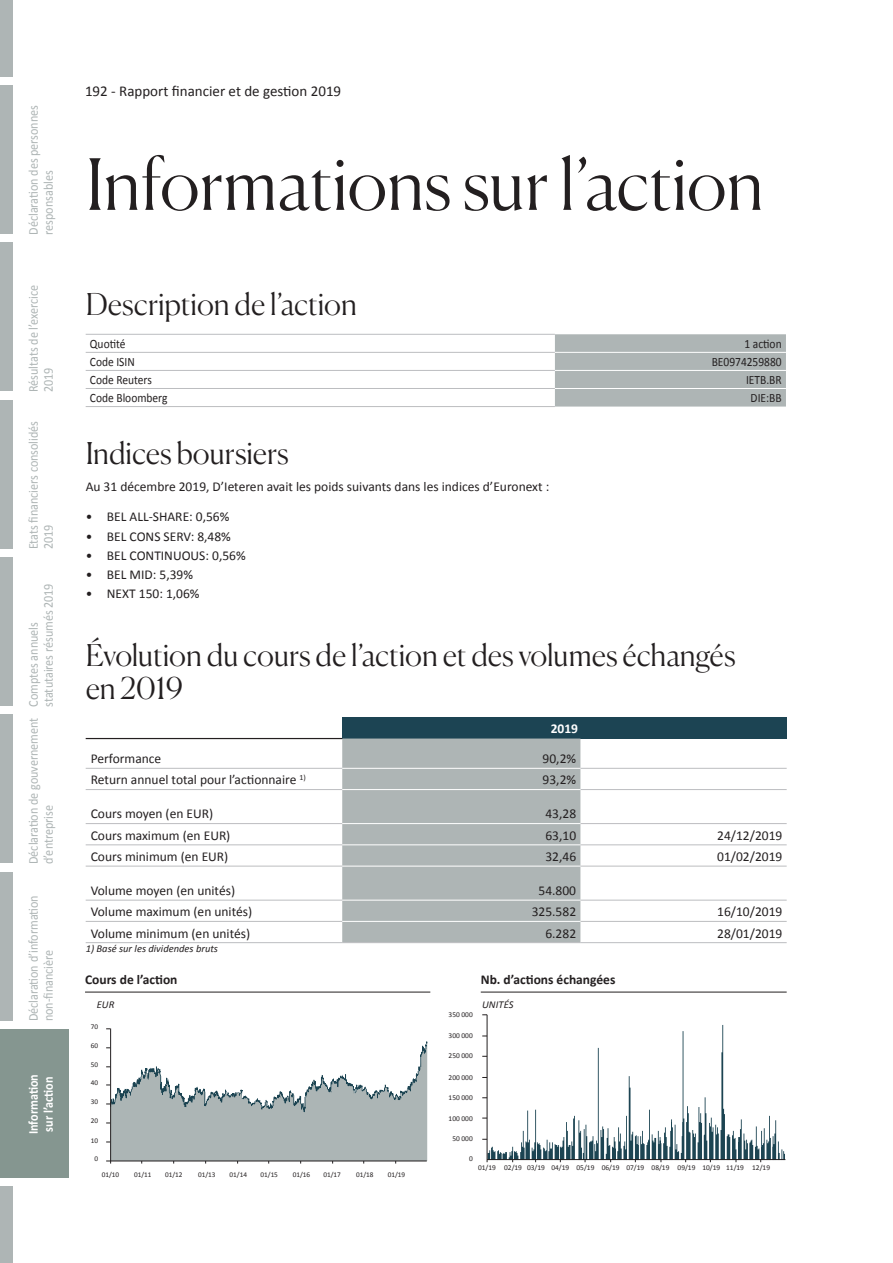
<style>
.page{position:relative;width:893px;height:1263px;background:#fff}
.page>*{position:absolute;margin:0;border:0;box-sizing:border-box;transform-origin:0 0}
.t1{font:300 70.5px "Canela";letter-spacing:-.005em;color:#231f20}
.t2{font:300 30px/33px "Canela";color:#231f20}
.t3{font:15px "Calibri";color:#231f20}
.t4{font:13.5px "Calibri";color:#231f20}
.t5{font:13.5px/15px "Calibri";letter-spacing:-.005em;color:#aeb5b5;scale:.9 1}
.t6{font:700 13.5px "Calibri";color:#231f20}
.t7{font:700 13.5px/15px "Calibri";letter-spacing:-.005em;color:#fff;scale:.9 1}
.t8{font:700 13.5px "Calibri";letter-spacing:-.005em;color:#fff}
.t9{font:12.75px "Calibri";color:#231f20;scale:.9 1}
.t10{font:italic 10.5px "Calibri";color:#231f20}
.t11{font:7.35px "Calibri";color:#231f20}
.t12{font:7.2px "Calibri";color:#231f20}
</style>
<div class="page">
<div style="left:0;top:0;width:13px;height:77px;background:#aeb5b5"></div>
<div style="left:0;top:85px;width:13px;height:149px;background:#aeb5b5"></div>
<div style="left:0;top:242px;width:13px;height:149px;background:#aeb5b5"></div>
<div style="left:0;top:400px;width:13px;height:149px;background:#aeb5b5"></div>
<div style="left:0;top:557px;width:13px;height:149px;background:#aeb5b5"></div>
<div style="left:0;top:714px;width:13px;height:149px;background:#aeb5b5"></div>
<div style="left:0;top:872px;width:13px;height:148px;background:#aeb5b5"></div>
<div style="left:0;top:1029px;width:68px;height:149px;background:#859690"></div>
<div style="left:0;top:1186px;width:13px;height:77px;background:#aeb5b5"></div>
<div style="left:555px;top:334px;width:231px;height:73px;background:#aeb5b5"></div>
<hr style="left:86px;top:334px;width:469px;height:1px;background:#bcbdc0">
<hr style="left:86px;top:352px;width:469px;height:1px;background:#bcbdc0">
<hr style="left:86px;top:370px;width:469px;height:1px;background:#bcbdc0">
<hr style="left:86px;top:388px;width:469px;height:1px;background:#bcbdc0">
<hr style="left:86px;top:406px;width:469px;height:1px;background:#bcbdc0">
<hr style="left:555px;top:352px;width:231px;height:1px;background:#fff">
<hr style="left:555px;top:370px;width:231px;height:1px;background:#fff">
<hr style="left:555px;top:388px;width:231px;height:1px;background:#fff">
<svg style="left:86px;top:737px;width:701px;height:10px"></svg>
<div style="left:342px;top:717px;width:445px;height:21px;background:#1c4453"></div>
<div style="left:342px;top:738px;width:238px;height:204px;background:#aeb5b5"></div>
<hr style="left:86px;top:768px;width:256px;height:1px;background:#bcbdc0">
<hr style="left:86px;top:823px;width:256px;height:1px;background:#bcbdc0">
<hr style="left:86px;top:844px;width:256px;height:1px;background:#bcbdc0">
<hr style="left:86px;top:866px;width:256px;height:1px;background:#bcbdc0">
<hr style="left:86px;top:900px;width:256px;height:1px;background:#bcbdc0">
<hr style="left:86px;top:921px;width:256px;height:1px;background:#bcbdc0">
<hr style="left:86px;top:942px;width:256px;height:1px;background:#bcbdc0">
<hr style="left:86px;top:789px;width:256px;height:1px;background:#bcbdc0">
<hr style="left:86px;top:738px;width:256px;height:1px;background:#231f20">
<hr style="left:580px;top:768px;width:207px;height:1px;background:#bcbdc0">
<hr style="left:580px;top:789px;width:207px;height:1px;background:#bcbdc0">
<hr style="left:580px;top:823px;width:207px;height:1px;background:#bcbdc0">
<hr style="left:580px;top:844px;width:207px;height:1px;background:#bcbdc0">
<hr style="left:580px;top:866px;width:207px;height:1px;background:#bcbdc0">
<hr style="left:342px;top:942px;width:238px;height:1px;background:#bcbdc0">
<hr style="left:580px;top:900px;width:207px;height:1px;background:#bcbdc0">
<hr style="left:580px;top:921px;width:207px;height:1px;background:#bcbdc0">
<hr style="left:580px;top:942px;width:207px;height:1px;background:#bcbdc0">
<hr style="left:342px;top:768px;width:238px;height:1px;background:#fff">
<hr style="left:342px;top:789px;width:238px;height:1px;background:#fff">
<hr style="left:342px;top:823px;width:238px;height:1px;background:#fff">
<hr style="left:342px;top:844px;width:238px;height:1px;background:#fff">
<hr style="left:342px;top:866px;width:238px;height:1px;background:#fff">
<hr style="left:342px;top:900px;width:238px;height:1px;background:#fff">
<hr style="left:342px;top:921px;width:238px;height:1px;background:#fff">
<hr style="left:481px;top:992px;width:306px;height:1px;background:#231f20">
<hr style="left:85px;top:992px;width:345px;height:1px;background:#231f20">
<hr style="left:487px;top:1015px;width:1px;height:147px;background:#231f20">
<svg style="left:482px;top:1025px;width:303px;height:137px"></svg>
<hr style="left:110px;top:1028px;width:1px;height:135px;background:#231f20">
<svg style="left:106px;top:1041px;width:321px;height:122px"></svg>
<p class="t5" style="left:26px;top:235px;width:145px;rotate:-90deg">Déclaration des personnes responsables</p>
<p class="t5" style="left:26px;top:392px;width:120px;rotate:-90deg">Résultats de l’exercice<br>2019</p>
<p class="t5" style="left:26px;top:549px;width:144px;rotate:-90deg">Etats financiers consolidés<br>2019</p>
<p class="t5" style="left:26px;top:707px;width:138px;rotate:-90deg">Comptes annuels statutaires résumés 2019</p>
<p class="t5" style="left:26px;top:864px;width:164px;rotate:-90deg">Déclaration de gouvernement d’entreprise</p>
<p class="t5" style="left:26px;top:1021px;width:142px;rotate:-90deg">Déclaration d’information non-financière</p>
<p class="t7" style="left:26px;top:1134px;width:68px;rotate:-90deg">Information sur l’action</p>
<p class="t3" style="left:85px;top:82px;width:258px">192 - Rapport financier et de gestion 2019</p>
<h1 class="t1" style="left:86px;top:129px;width:680px">Informations sur l’action</h1>
<h2 class="t2" style="left:86px;top:285px;width:273px">Description de l’action</h2>
<p class="t9" style="left:90px;top:336px;width:41px">Quotité</p>
<p class="t9" style="left:744px;top:336px;width:43px">1 action</p>
<p class="t9" style="left:90px;top:354px;width:51px">Code ISIN</p>
<p class="t9" style="left:712px;top:354px;width:79px">BE0974259880</p>
<p class="t9" style="left:90px;top:372px;width:70px">Code Reuters</p>
<p class="t9" style="left:746px;top:372px;width:41px">IETB.BR</p>
<p class="t9" style="left:90px;top:390px;width:88px">Code Bloomberg</p>
<p class="t9" style="left:751px;top:390px;width:36px">DIE:BB</p>
<h2 class="t2" style="left:86px;top:434px;width:205px">Indices boursiers</h2>
<p class="t4" style="left:86px;top:478px;width:465px">Au 31 décembre 2019, D’Ieteren avait les poids suivants dans les indices d’Euronext :</p>
<p class="t4" style="left:86px;top:508px;width:145px">• BEL ALL-SHARE: 0,56%</p>
<p class="t4" style="left:86px;top:528px;width:147px">• BEL CONS SERV: 8,48%</p>
<p class="t4" style="left:86px;top:547px;width:162px">• BEL CONTINUOUS: 0,56%</p>
<p class="t4" style="left:86px;top:566px;width:109px">• BEL MID: 5,39%</p>
<p class="t4" style="left:86px;top:585px;width:115px">• NEXT 150: 1,06%</p>
<h2 class="t2" style="left:86px;top:636px;width:651px">Évolution du cours de l’action et des volumes échangés en 2019</h2>
<p class="t8" style="left:551px;top:720px;width:29px">2019</p>
<p class="t4" style="left:91px;top:750px;width:72px">Performance</p>
<p class="t4" style="left:543px;top:750px;width:35px">90,2%</p>
<p class="t4" style="left:91px;top:771px;width:217px">Return annuel total pour l’actionnaire <sup>1)</sup></p>
<p class="t4" style="left:543px;top:771px;width:35px">93,2%</p>
<p class="t4" style="left:91px;top:805px;width:124px">Cours moyen (en EUR)</p>
<p class="t4" style="left:545px;top:805px;width:32px">43,28</p>
<p class="t4" style="left:91px;top:827px;width:141px">Cours maximum (en EUR)</p>
<p class="t4" style="left:545px;top:827px;width:32px">63,10</p>
<p class="t4" style="left:717px;top:827px;width:67px">24/12/2019</p>
<p class="t4" style="left:91px;top:848px;width:139px">Cours minimum (en EUR)</p>
<p class="t4" style="left:545px;top:848px;width:32px">32,46</p>
<p class="t4" style="left:717px;top:848px;width:67px">01/02/2019</p>
<p class="t4" style="left:91px;top:882px;width:146px">Volume moyen (en unités)</p>
<p class="t4" style="left:538px;top:882px;width:39px">54.800</p>
<p class="t4" style="left:91px;top:903px;width:163px">Volume maximum (en unités)</p>
<p class="t4" style="left:532px;top:903px;width:46px">325.582</p>
<p class="t4" style="left:717px;top:903px;width:67px">16/10/2019</p>
<p class="t4" style="left:91px;top:924px;width:161px">Volume minimum (en unités)</p>
<p class="t4" style="left:545px;top:924px;width:32px">6.282</p>
<p class="t4" style="left:717px;top:924px;width:67px">28/01/2019</p>
<p class="t10" style="left:86px;top:941px;width:134px">1) Basé sur les dividendes bruts</p>
<p class="t6" style="left:85px;top:971px;width:94px">Cours de l’action</p>
<p class="t6" style="left:481px;top:971px;width:136px">Nb. d’actions échangées</p>
<p class="t10" style="left:97px;top:997px;width:19px">EUR</p>
<p class="t10" style="left:482px;top:997px;width:33px">UNITÉS</p>
<p class="t12" style="left:91px;top:1022px;width:9px">70</p>
<p class="t12" style="left:91px;top:1041px;width:9px">60</p>
<p class="t12" style="left:91px;top:1060px;width:9px">50</p>
<p class="t12" style="left:91px;top:1078px;width:9px">40</p>
<p class="t12" style="left:91px;top:1097px;width:9px">30</p>
<p class="t12" style="left:91px;top:1116px;width:9px">20</p>
<p class="t12" style="left:91px;top:1136px;width:9px">10</p>
<p class="t12" style="left:94px;top:1154px;width:5px">0</p>
<p class="t12" style="left:102px;top:1170px;width:19px">01/10</p>
<p class="t12" style="left:134px;top:1170px;width:19px">01/11</p>
<p class="t12" style="left:165px;top:1170px;width:19px">01/12</p>
<p class="t12" style="left:198px;top:1170px;width:19px">01/13</p>
<p class="t12" style="left:230px;top:1170px;width:19px">01/14</p>
<p class="t12" style="left:261px;top:1170px;width:19px">01/15</p>
<p class="t12" style="left:293px;top:1170px;width:19px">01/16</p>
<p class="t12" style="left:323px;top:1170px;width:19px">01/17</p>
<p class="t12" style="left:356px;top:1170px;width:19px">01/18</p>
<p class="t12" style="left:388px;top:1170px;width:19px">01/19</p>
<p class="t11" style="left:449px;top:1010px;width:26px">350 000</p>
<p class="t11" style="left:449px;top:1031px;width:26px">300 000</p>
<p class="t11" style="left:449px;top:1051px;width:26px">250 000</p>
<p class="t11" style="left:449px;top:1072px;width:26px">200 000</p>
<p class="t11" style="left:449px;top:1093px;width:26px">150 000</p>
<p class="t11" style="left:449px;top:1114px;width:26px">100 000</p>
<p class="t11" style="left:452px;top:1134px;width:22px">50 000</p>
<p class="t11" style="left:469px;top:1154px;width:5px">0</p>
<p class="t11" style="left:478px;top:1162px;width:293px">01/19 02/19 03/19 04/19 05/19 06/19 07/19 08/19 09/19 10/19 11/19 12/19</p>
</div>
